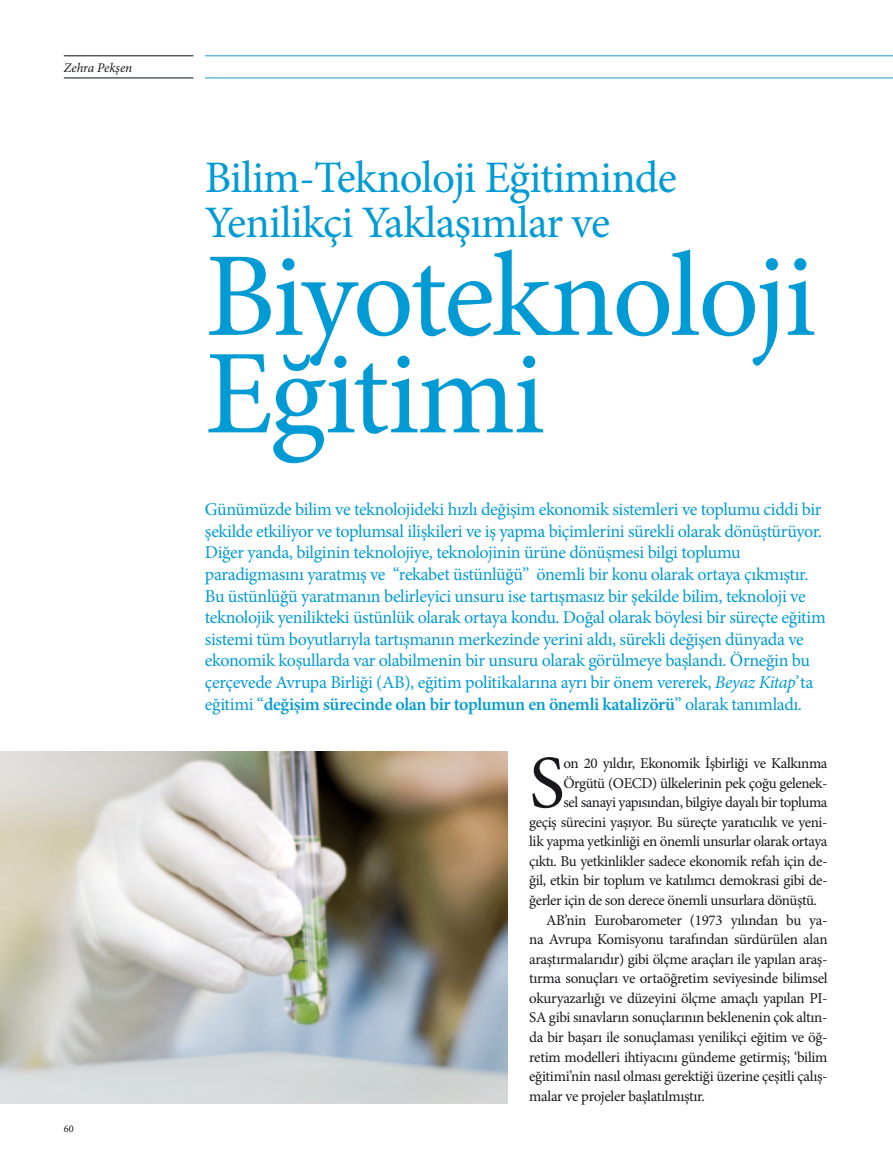
<style>
.page{position:relative;width:893px;height:1170px;background:#fff}
.page>*{position:absolute;margin:0;border:0;box-sizing:border-box;transform-origin:0 0}
.t1{font:120px/97.5px "Minion Pro";letter-spacing:-.025em;color:#009bd5}
.t2{font:75.15px "Minion Pro";color:#1a171c}
.t3{font:45px/45px "Minion Pro";letter-spacing:-.02em;color:#009bd5}
.t4{font:18px/21.6px "Minion Pro";letter-spacing:-.02em;color:#009bd5}
.t5{font:15px "Minion Pro";letter-spacing:-.025em;color:#1a171c}
.t6{font:italic 13.2px "Minion Pro";letter-spacing:-.015em;color:#1a171c}
.t7{font:10.35px "Minion Pro";color:#1a171c}
.s1{font-style:italic}
.s2{font-weight:600}
</style>
<div class="page">
<img style="left:0;top:751px;width:507px;height:352px">
<hr style="left:205px;top:78px;width:688px;height:1px;background:#2699d1">
<hr style="left:64px;top:78px;width:129px;height:1px;background:#070c12">
<hr style="left:205px;top:56px;width:688px;height:1px;background:#2699d1">
<hr style="left:64px;top:56px;width:129px;height:1px;background:#070c12">
<p class="t6" style="left:64px;top:58px;width:70px">Zehra Pekşen</p>
<p class="t7" style="left:64px;top:1121px;width:11px">60</p>
<h3 class="t3" style="left:205px;top:156px;width:473px">Bilim-Teknoloji Eğitiminde<br>Yenilikçi Yaklaşımlar ve</h3>
<h1 class="t1" style="left:205px;top:248px;width:613px">Biyoteknoloji<br>Eğitimi</h1>
<p class="t4" style="left:205px;top:498px;width:622px">Günümüzde bilim ve teknolojideki hızlı değişim ekonomik sistemleri ve toplumu ciddi bir şekilde etkiliyor ve toplumsal ilişkileri ve iş yapma biçimlerini sürekli olarak dönüştürüyor.<br>Diğer yanda, bilginin teknolojiye, teknolojinin ürüne dönüşmesi bilgi toplumu paradigmasını yaratmış ve “rekabet üstünlüğü” önemli bir konu olarak ortaya çıkmıştır.<br>Bu üstünlüğü yaratmanın belirleyici unsuru ise tartışmasız bir şekilde bilim, teknoloji ve teknolojik yenilikteki üstünlük olarak ortaya kondu. Doğal olarak böylesi bir süreçte eğitim sistemi tüm boyutlarıyla tartışmanın merkezinde yerini aldı, sürekli değişen dünyada ve ekonomik koşullarda var olabilmenin bir unsuru olarak görülmeye başlandı. Örneğin bu çerçevede Avrupa Birliği (AB), eğitim politikalarına ayrı bir önem vererek, <span class="s1">Beyaz Kitap</span>’ta eğitimi “<span class="s2">değişim sürecinde olan bir toplumun en önemli katalizörü</span>” olarak tanımladı.</p>
<h2 class="t2" style="left:529px;top:732px;width:37px">S</h2>
<p class="t5" style="left:563px;top:753px;width:266px">on 20 yıldır, Ekonomik İşbirliği ve Kalkınma</p>
<p class="t5" style="left:563px;top:772px;width:266px">Örgütü (OECD) ülkelerinin pek çoğu gelenek-</p>
<p class="t5" style="left:563px;top:792px;width:266px">sel sanayi yapısından, bilgiye dayalı bir topluma</p>
<p class="t5" style="left:529px;top:811px;width:300px">geçiş sürecini yaşıyor. Bu süreçte yaratıcılık ve yeni-</p>
<p class="t5" style="left:529px;top:831px;width:300px">lik yapma yetkinliği en önemli unsurlar olarak ortaya</p>
<p class="t5" style="left:529px;top:850px;width:300px">çıktı. Bu yetkinlikler sadece ekonomik refah için de-</p>
<p class="t5" style="left:529px;top:870px;width:300px">ğil, etkin bir toplum ve katılımcı demokrasi gibi de-</p>
<p class="t5" style="left:529px;top:890px;width:289px">ğerler için de son derece önemli unsurlara dönüştü.</p>
<p class="t5" style="left:546px;top:909px;width:283px">AB’nin Eurobarometer (1973 yılından bu ya-</p>
<p class="t5" style="left:529px;top:929px;width:300px">na Avrupa Komisyonu tarafından sürdürülen alan</p>
<p class="t5" style="left:529px;top:948px;width:300px">araştırmalarıdır) gibi ölçme araçları ile yapılan araş-</p>
<p class="t5" style="left:529px;top:968px;width:300px">tırma sonuçları ve ortaöğretim seviyesinde bilimsel</p>
<p class="t5" style="left:529px;top:987px;width:300px">okuryazarlığı ve düzeyini ölçme amaçlı yapılan PI-</p>
<p class="t5" style="left:529px;top:1007px;width:300px">SA gibi sınavların sonuçlarının beklenenin çok altın-</p>
<p class="t5" style="left:529px;top:1026px;width:300px">da bir başarı ile sonuçlaması yenilikçi eğitim ve öğ-</p>
<p class="t5" style="left:529px;top:1046px;width:300px">retim modelleri ihtiyacını gündeme getirmiş; ‘bilim</p>
<p class="t5" style="left:529px;top:1066px;width:300px">eğitimi’nin nasıl olması gerektiği üzerine çeşitli çalış-</p>
<p class="t5" style="left:529px;top:1085px;width:177px">malar ve projeler başlatılmıştır.</p>
</div>
